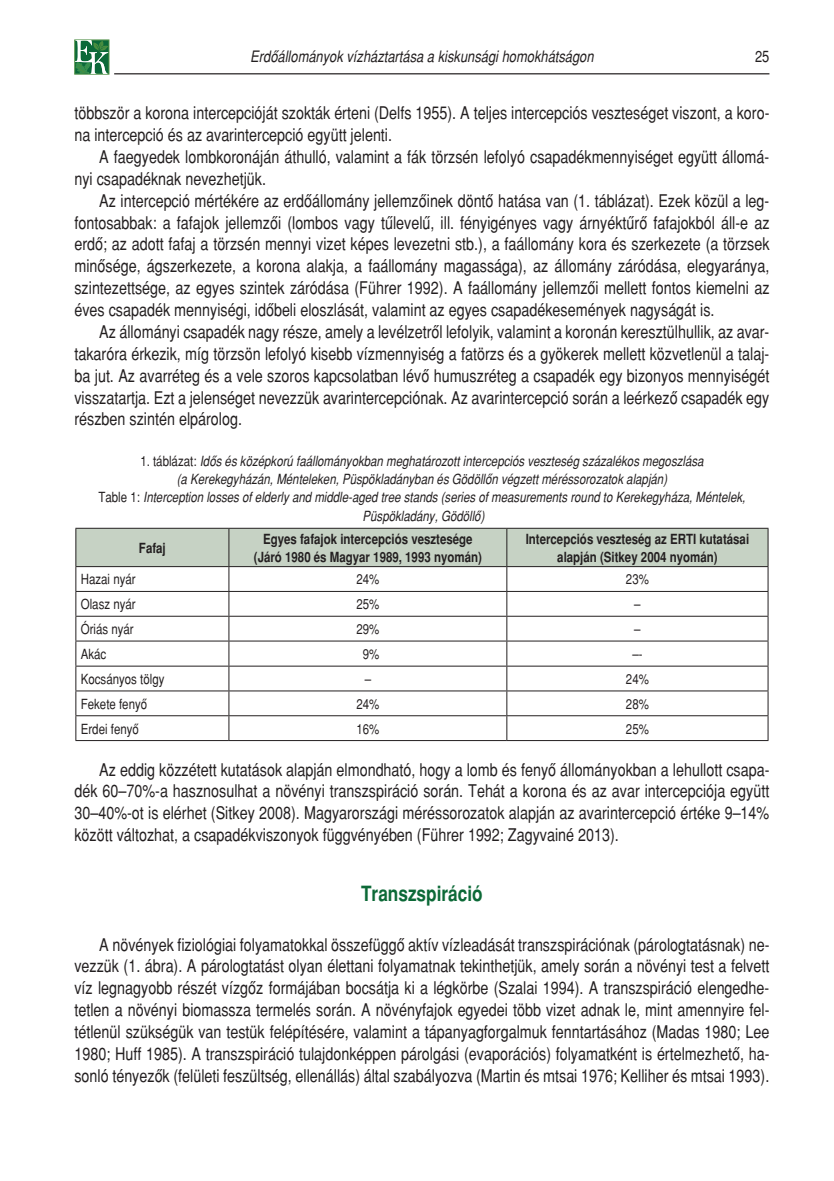
<style>
.page{position:relative;width:834px;height:1181px;background:#fff}
.page>*{position:absolute;margin:0;border:0;box-sizing:border-box;transform-origin:0 0}
.t1{font:700 21px "H Helvetica Narrow";color:#0c6937}
.t2{font:17.5px/21.9px "H Helvetica Narrow";color:#231f20;text-align:justify}
.t3{font:italic 15.75px "H Helvetica Narrow";color:#231f20}
.t4{font:15.75px "H Helvetica Narrow";color:#231f20}
.t5{font:italic 14px/18.4px "H Helvetica Narrow";color:#231f20;text-align:center}
.t6{font:700 14px/17.5px "H Helvetica Narrow";color:#231f20;text-align:center}
.t7{font:14px "H Helvetica Narrow";color:#231f20}
.s1{font-style:normal}
</style>
<div class="page">
<hr style="left:114px;top:73px;width:655px;height:1px;background:#231f20">
<div style="left:74px;top:40px;width:35px;height:34px;border:1px solid #498d40"></div>
<svg style="left:75px;top:40px;width:34px;height:34px"></svg>
<svg style="left:75px;top:528px;width:693px;height:212px"></svg>
<hr style="left:75px;top:740px;width:154px;height:1px;background:#231f20">
<hr style="left:229px;top:740px;width:277px;height:1px;background:#231f20">
<hr style="left:506px;top:740px;width:262px;height:1px;background:#231f20">
<p class="t3" style="left:250px;top:47px;width:345px">Erdôállományok vízháztartása a kiskunsági homokhátságon</p>
<p class="t4" style="left:755px;top:47px;width:16px">25</p>
<p class="t2" style="left:74px;top:102px;width:696px">többször a korona intercepcióját szokták érteni (Delfs 1955). A teljes intercepciós veszteséget viszont, a koro&shy;na intercepció és az avarintercepció együtt jelenti.</p>
<p class="t2" style="left:74px;top:146px;width:696px;text-indent:25px">A faegyedek lombkoronáján áthulló, valamint a fák törzsén lefolyó csapadékmennyiséget együtt állomá&shy;nyi csapadéknak nevezhetjük.</p>
<p class="t2" style="left:74px;top:189px;width:696px;text-indent:25px">Az intercepció mértékére az erdôállomány jellemzôinek döntô hatása van (1. táblázat). Ezek közül a leg&shy;fontosabbak: a fafajok jellemzôi (lombos vagy tûlevelû, ill. fényigényes vagy árnyéktûrô fafajokból áll-e az erdô; az adott fafaj a törzsén mennyi vizet képes levezetni stb.), a faállomány kora és szerkezete (a törzsek minôsége, ágszerkezete, a korona alakja, a faállomány magassága), az állomány záródása, elegyaránya, szintezettsége, az egyes szintek záródása (Führer 1992). A faállomány jellemzôi mellett fontos kiemelni az éves csapadék mennyiségi, idôbeli eloszlását, valamint az egyes csapadékesemények nagyságát is.</p>
<p class="t2" style="left:74px;top:321px;width:696px;text-indent:25px">Az állományi csapadék nagy része, amely a levélzetrôl lefolyik, valamint a koronán keresztülhullik, az avar&shy;takaróra érkezik, míg törzsön lefolyó kisebb vízmennyiség a fatörzs és a gyökerek mellett közvetlenül a talaj&shy;ba jut. Az avarréteg és a vele szoros kapcsolatban lévô humuszréteg a csapadék egy bizonyos mennyiségét visszatartja. Ezt a jelenséget nevezzük avarintercepciónak. Az avarintercepció során a leérkezô csapadék egy részben szintén elpárolog.</p>
<p class="t5" style="left:98px;top:451px;width:648px"><span class="s1">1. táblázat:</span> Idôs és középkorú faállományokban meghatározott intercepciós veszteség százalékos megoszlása<br>(a Kerekegyházán, Ménteleken, Püspökladányban és Gödöllôn végzett méréssorozatok alapján)<br><span class="s1">Table 1:</span> Interception losses of elderly and middle-aged tree stands (series of measurements round to Kerekegyháza, Méntelek, Püspökladány, Gödöllô)</p>
<p class="t6" style="left:139px;top:539px;width:28px">Fafaj</p>
<p class="t6" style="left:254px;top:530px;width:229px">Egyes fafajok intercepciós vesztesége (Járó 1980 és Magyar 1989, 1993 nyomán)</p>
<p class="t6" style="left:525px;top:530px;width:225px">Intercepciós veszteség az ERTI kutatásai alapján (Sitkey 2004 nyomán)</p>
<p class="t7" style="left:81px;top:571px;width:56px">Hazai nyár</p>
<p class="t7" style="left:356px;top:571px;width:24px">24%</p>
<p class="t7" style="left:626px;top:571px;width:24px">23%</p>
<p class="t7" style="left:81px;top:596px;width:56px">Olasz nyár</p>
<p class="t7" style="left:356px;top:596px;width:24px">25%</p>
<p class="t7" style="left:634px;top:596px;width:8px">–</p>
<p class="t7" style="left:81px;top:621px;width:54px">Óriás nyár</p>
<p class="t7" style="left:356px;top:621px;width:24px">29%</p>
<p class="t7" style="left:634px;top:621px;width:8px">–</p>
<p class="t7" style="left:81px;top:646px;width:27px">Akác</p>
<p class="t7" style="left:363px;top:646px;width:18px">9%</p>
<p class="t7" style="left:632px;top:646px;width:12px">–-</p>
<p class="t7" style="left:81px;top:671px;width:85px">Kocsányos tölgy</p>
<p class="t7" style="left:364px;top:671px;width:8px">–</p>
<p class="t7" style="left:625px;top:671px;width:24px">24%</p>
<p class="t7" style="left:81px;top:695px;width:68px">Fekete fenyô</p>
<p class="t7" style="left:356px;top:695px;width:24px">24%</p>
<p class="t7" style="left:625px;top:695px;width:24px">28%</p>
<p class="t7" style="left:81px;top:720px;width:60px">Erdei fenyô</p>
<p class="t7" style="left:356px;top:720px;width:24px">16%</p>
<p class="t7" style="left:625px;top:720px;width:24px">25%</p>
<p class="t2" style="left:74px;top:758px;width:696px;text-indent:25px">Az eddig közzétett kutatások alapján elmondható, hogy a lomb és fenyô állományokban a lehullott csapa&shy;dék 60–70%-a hasznosulhat a növényi transzspiráció során. Tehát a korona és az avar intercepciója együtt 30–40%-ot is elérhet (Sitkey 2008). Magyarországi méréssorozatok alapján az avarintercepció értéke 9–14% között változhat, a csapadékviszonyok függvényében (Führer 1992; Zagyvainé 2013).</p>
<p class="t1" style="left:361px;top:881px;width:123px">Transzspiráció</p>
<p class="t2" style="left:74px;top:933px;width:696px;text-indent:25px">A növények fiziológiai folyamatokkal összefüggô aktív vízleadását transzspirációnak (párologtatásnak) ne&shy;vezzük (1. ábra). A párologtatást olyan élettani folyamatnak tekinthetjük, amely során a növényi test a felvett víz legnagyobb részét vízgôz formájában bocsátja ki a légkörbe (Szalai 1994). A transzspiráció elengedhe&shy;tetlen a növényi biomassza termelés során. A növényfajok egyedei több vizet adnak le, mint amennyire fel&shy;tétlenül szükségük van testük felépítésére, valamint a tápanyagforgalmuk fenntartásához (Madas 1980; Lee 1980; Huff 1985). A transzspiráció tulajdonképpen párolgási (evaporációs) folyamatként is értelmezhetô, ha&shy;sonló tényezôk (felületi feszültség, ellenállás) által szabályozva (Martin és mtsai 1976; Kelliher és mtsai 1993).</p>
</div>
